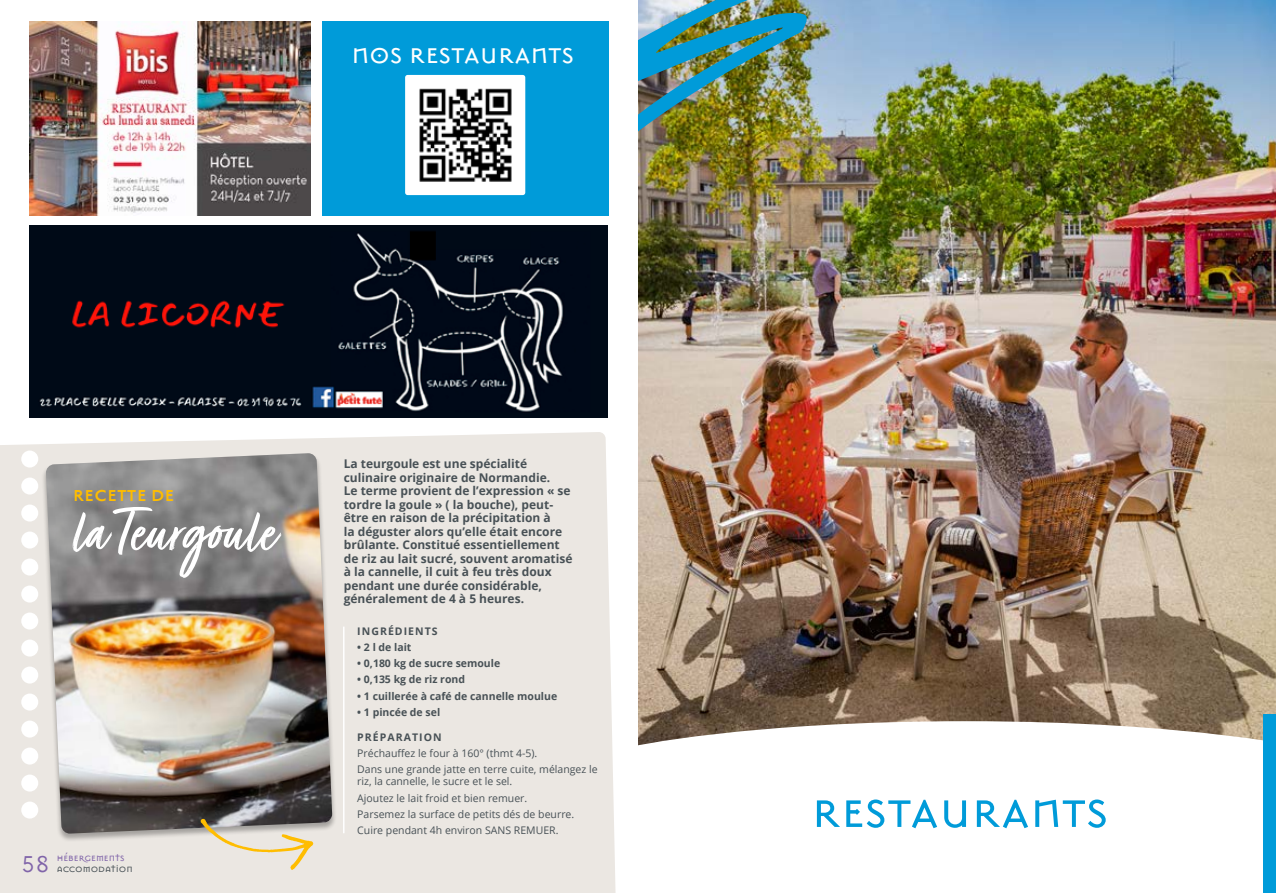
<style>
.page{position:relative;width:1276px;height:893px;background:#fff}
.page>*{position:absolute;margin:0;border:0;box-sizing:border-box;transform-origin:0 0}
.t1{font:67.5px "Turbinado Pro";color:#fff}
.t2{font:60px "Mason Sans OT";color:#009bd9}
.t3{font:33.3px "Mason Sans OT";color:#fff}
.t4{font:700 17.7px "Mason Sans OT";color:#ffbd00}
.t5{font:700 12px/13.5px "Open Sans";color:#485156}
.t6{font:12px/10.5px "Mason Sans OT";color:#8064a9}
.t7{font:10.5px/16.2px "Open Sans";color:#485156}
.t8{font:700 10.5px "Open Sans";color:#485156}
.t9{font:700 10.5px "Open Sans";letter-spacing:.1em;color:#485156}
.s1{font-size:25.5px}
.s2{color:#485156}
</style>
<div class="page">
<img style="left:30px;top:225px;width:578px;height:193px">
<img style="left:30px;top:22px;width:280px;height:194px">
<div style="left:0;top:432px;width:616px;height:461px;background:#ebe7e2"></div>
<div style="left:21px;top:450px;width:17px;height:18px;background:#fff;border-radius:50%"></div>
<div style="left:21px;top:477px;width:17px;height:18px;background:#fff;border-radius:50%"></div>
<div style="left:21px;top:504px;width:17px;height:18px;background:#fff;border-radius:50%"></div>
<div style="left:21px;top:531px;width:17px;height:18px;background:#fff;border-radius:50%"></div>
<div style="left:21px;top:558px;width:17px;height:18px;background:#fff;border-radius:50%"></div>
<div style="left:21px;top:585px;width:17px;height:18px;background:#fff;border-radius:50%"></div>
<div style="left:21px;top:612px;width:17px;height:18px;background:#fff;border-radius:50%"></div>
<div style="left:21px;top:639px;width:17px;height:18px;background:#fff;border-radius:50%"></div>
<div style="left:21px;top:666px;width:17px;height:18px;background:#fff;border-radius:50%"></div>
<div style="left:21px;top:693px;width:17px;height:18px;background:#fff;border-radius:50%"></div>
<div style="left:21px;top:720px;width:17px;height:18px;background:#fff;border-radius:50%"></div>
<div style="left:21px;top:747px;width:17px;height:18px;background:#fff;border-radius:50%"></div>
<div style="left:21px;top:774px;width:17px;height:18px;background:#fff;border-radius:50%"></div>
<div style="left:21px;top:801px;width:17px;height:18px;background:#fff;border-radius:50%"></div>
<div style="left:42px;top:453px;width:295px;height:389px;background:#000;opacity:.3"></div>
<img style="left:46px;top:453px;width:286px;height:381px">
<div style="left:322px;top:22px;width:286px;height:194px;background:#009bd9"></div>
<img style="left:405px;top:75px;width:120px;height:120px">
<hr style="left:343px;top:627px;width:1px;height:206px;background:#fff">
<svg style="left:201px;top:819px;width:112px;height:51px"></svg>
<img style="left:638px;top:0;width:638px;height:721px">
<svg style="left:638px;top:721px;width:625px;height:25px"></svg>
<div style="left:1263px;top:714px;width:13px;height:179px;background:#009bd9"></div>
<img style="left:638px;top:0;width:172px;height:131px">
<h3 class="t3" style="left:351px;top:34px;width:224px">nos restaurants</h3>
<h3 class="t4" style="left:73px;top:486px;width:103px">RECETTE DE</h3>
<h1 class="t1" style="left:72px;top:495px;width:203px">la Teurgoule</h1>
<p class="t6" style="left:57px;top:852px;width:78px;text-indent:-36px"><span class="s1">58</span> hébergements <span class="s2">accomodation</span></p>
<p class="t5" style="left:344px;top:457px;width:230px">La teurgoule est une spécialité culinaire originaire de Normandie.<br>Le terme provient de l’expression « se tordre la goule » ( la bouche), peut&shy;être en raison de la précipitation à<br>la déguster alors qu’elle était encore brûlante. Constitué essentiellement de riz au lait sucré, souvent aromatisé à la cannelle, il cuit à feu très doux pendant une durée considérable, généralement de 4 à 5 heures.</p>
<p class="t9" style="left:357px;top:623px;width:82px">INGRÉDIENTS</p>
<p class="t8" style="left:357px;top:640px;width:56px">• 2 l de lait</p>
<p class="t8" style="left:357px;top:656px;width:144px">• 0,180 kg de sucre semoule</p>
<p class="t8" style="left:357px;top:672px;width:109px">• 0,135 kg de riz rond</p>
<p class="t8" style="left:357px;top:688px;width:201px">• 1 cuillerée à café de cannelle moulue</p>
<p class="t8" style="left:357px;top:705px;width:84px">• 1 pincée de sel</p>
<p class="t9" style="left:357px;top:730px;width:86px">PRÉPARATION</p>
<p class="t7" style="left:357px;top:745px;width:242px">Préchauffez le four à 160° (thmt 4-5).<br>Dans une grande jatte en terre cuite, mélangez le</p>
<p class="t7" style="left:357px;top:773px;width:218px">riz, la cannelle, le sucre et le sel.<br>Ajoutez le lait froid et bien remuer.<br>Parsemez la surface de petits dés de beurre.<br>Cuire pendant 4h environ SANS REMUER.</p>
<h2 class="t2" style="left:811px;top:775px;width:298px">restaurants</h2>
</div>
